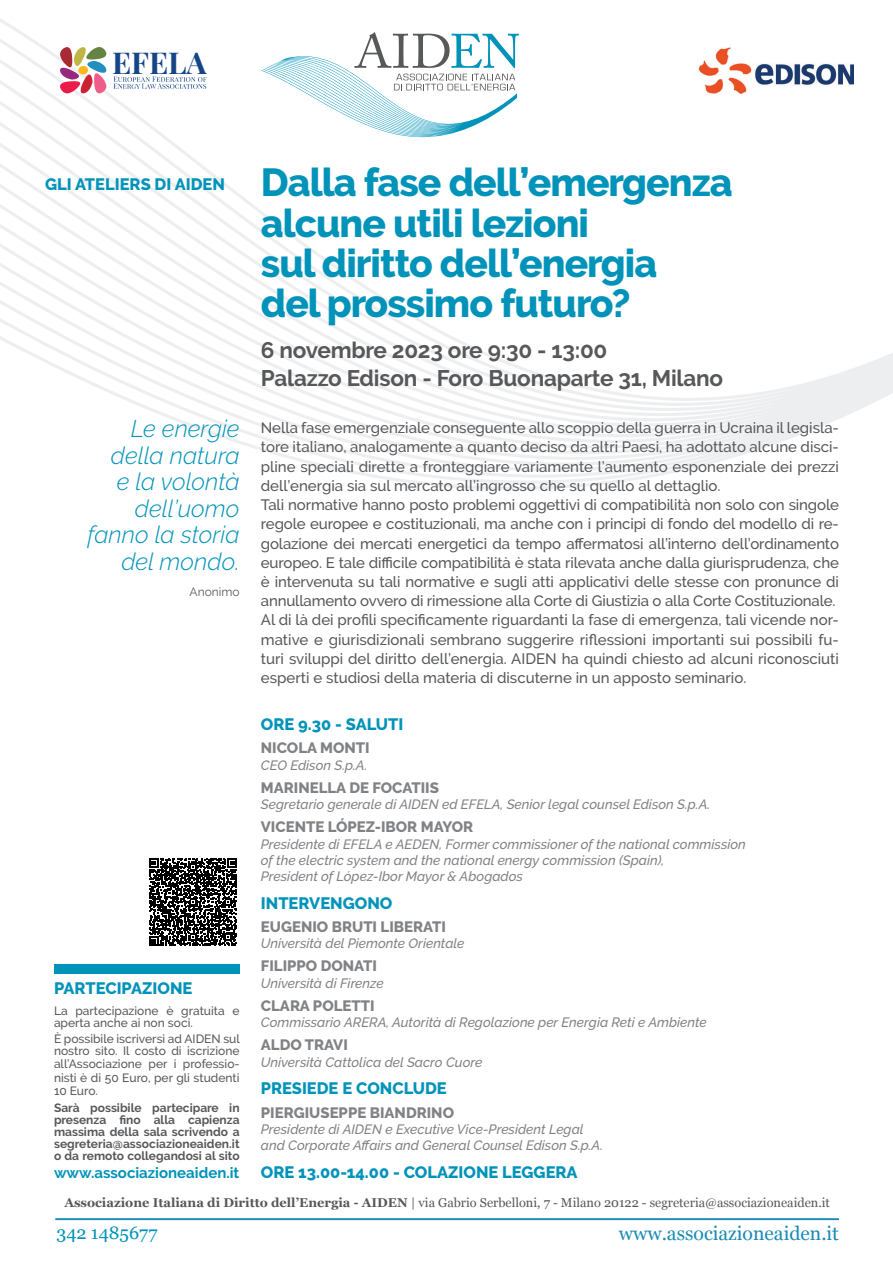
<style>
.page{position:relative;width:893px;height:1263px;background:#fff}
.page>*{position:absolute;margin:0;border:0;box-sizing:border-box;transform-origin:0 0}
._01_Titolo_atelier{font:800 39px/40.2px "Raleway";letter-spacing:-.025em;color:#0093ba}
.t1{font:700 30.15px "Playfair Display";color:#144686}
.frase{font:italic 300 24px "Raleway";color:#0093ba}
._02__giorno{font:700 22.5px/28.2px "Raleway";letter-spacing:-.01em;color:#57585a}
.t2{font:19.2px "Georgia";color:#188ab4}
.Titolo_sezioni{font:18px "Georgia";color:#0093ba}
._03_Titoletti{font:800 16.5px "Raleway";color:#0093ba}
.testo{font:500 15px/19.2px "Raleway";color:#57585a;text-align:justify}
.Relatori{font:800 15px "Raleway";color:#808285}
.Titolo_sezioni-2{font:700 15px "Raleway";color:#0093ba}
.Titolo_relatore{font:italic 500 13.5px/16.2px "Raleway";color:#808285}
.t3{font:12.75px "Georgia";color:#57585a}
.Titolo_sezioni-3{font:500 12px/12px "Raleway";color:#57585a}
.Titolo_sezioni-4{font:700 12px/12px "Raleway";color:#57585a;text-align:justify}
._03_Titoletti-2{font:12px "Raleway";color:#57585a}
.s1{font-weight:700}
</style>
<div class="page">
<svg style="left:0;top:18px;width:893px;height:472px"></svg>
<svg style="left:261px;top:32px;width:258px;height:105px"></svg>
<hr style="left:55px;top:1218px;width:784px;height:2px;background:#188ab4">
<div style="left:54px;top:965px;width:186px;height:9px;background:#0093ba"></div>
<svg style="left:114px;top:77px;width:93px;height:12px"></svg>
<svg style="left:60px;top:47px;width:47px;height:46px"></svg>
<img style="left:691px;top:44px;width:163px;height:52px">
<svg style="left:149px;top:858px;width:88px;height:88px"></svg>
<h2 class="t1" style="left:112px;top:39px;width:96px">EFELA</h2>
<p class="_01_Titolo_atelier" style="left:261px;top:163px;width:473px">Dalla fase dell’emergenza alcune utili lezioni<br>sul diritto dell’energia<br>del prossimo futuro?</p>
<p class="_02__giorno" style="left:261px;top:336px;width:464px">6 novembre 2023 ore 9:30 - 13:00<br>Palazzo Edison - Foro Buonaparte 31, Milano</p>
<p class="testo" style="left:261px;top:418px;width:580px">Nella fase emergenziale conseguente allo scoppio della guerra in Ucraina il legisla&shy;tore italiano, analogamente a quanto deciso da altri Paesi, ha adottato alcune disci&shy;pline speciali dirette a fronteggiare variamente l’aumento esponenziale dei prezzi dell’energia sia sul mercato all’ingrosso che su quello al dettaglio.</p>
<p class="testo" style="left:261px;top:495px;width:580px">Tali normative hanno posto problemi oggettivi di compatibilità non solo con singole regole europee e costituzionali, ma anche con i principi di fondo del modello di re&shy;golazione dei mercati energetici da tempo affermatosi all’interno dell’ordinamento europeo. E tale difficile compatibilità è stata rilevata anche dalla giurisprudenza, che è intervenuta su tali normative e sugli atti applicativi delle stesse con pronunce di annullamento ovvero di rimessione alla Corte di Giustizia o alla Corte Costituzionale.</p>
<p class="testo" style="left:261px;top:611px;width:580px">Al di là dei profili specificamente riguardanti la fase di emergenza, tali vicende nor&shy;mative e giurisdizionali sembrano suggerire riflessioni importanti sui possibili fu&shy;turi sviluppi del diritto dell’energia. AIDEN ha quindi chiesto ad alcuni riconosciuti esperti e studiosi della materia di discuterne in un apposto seminario.</p>
<p class="_03_Titoletti" style="left:261px;top:715px;width:144px">ORE 9.30 - SALUTI</p>
<p class="Relatori" style="left:261px;top:739px;width:110px">NICOLA MONTI</p>
<p class="Titolo_relatore" style="left:261px;top:757px;width:108px">CEO Edison S.p.A.</p>
<p class="Relatori" style="left:261px;top:779px;width:180px">MARINELLA DE FOCATIIS</p>
<p class="Titolo_relatore" style="left:261px;top:796px;width:451px">Segretario generale di AIDEN ed EFELA, Senior legal counsel Edison S.p.A.</p>
<p class="Relatori" style="left:261px;top:818px;width:214px">VICENTE LÓPEZ-IBOR MAYOR</p>
<p class="Titolo_relatore" style="left:261px;top:836px;width:487px">Presidente di EFELA e AEDEN, Former commissioner of the national commission of the electric system and the national energy commission (Spain),<br>President of López-Ibor Mayor &amp; Abogados</p>
<p class="_03_Titoletti" style="left:261px;top:893px;width:133px">INTERVENGONO</p>
<p class="Relatori" style="left:261px;top:918px;width:186px">EUGENIO BRUTI LIBERATI</p>
<p class="Titolo_relatore" style="left:261px;top:935px;width:205px">Università del Piemonte Orientale</p>
<p class="Relatori" style="left:261px;top:957px;width:118px">FILIPPO DONATI</p>
<p class="Titolo_relatore" style="left:261px;top:975px;width:124px">Università di Firenze</p>
<p class="Relatori" style="left:261px;top:997px;width:115px">CLARA POLETTI</p>
<p class="Titolo_relatore" style="left:261px;top:1014px;width:447px">Commissario ARERA, Autorità di Regolazione per Energia Reti e Ambiente</p>
<p class="Relatori" style="left:261px;top:1036px;width:88px">ALDO TRAVI</p>
<p class="Titolo_relatore" style="left:261px;top:1054px;width:223px">Università Cattolica del Sacro Cuore</p>
<p class="_03_Titoletti" style="left:261px;top:1079px;width:187px">PRESIEDE E CONCLUDE</p>
<p class="Relatori" style="left:261px;top:1104px;width:195px">PIERGIUSEPPE BIANDRINO</p>
<p class="Titolo_relatore" style="left:261px;top:1121px;width:344px">Presidente di AIDEN e Executive Vice-President Legal and Corporate Affairs and General Counsel Edison S.p.A.</p>
<p class="_03_Titoletti" style="left:261px;top:1162px;width:318px">ORE 13.00-14.00 - COLAZIONE LEGGERA</p>
<p class="_03_Titoletti" style="left:45px;top:175px;width:181px">GLI ATELIERS DI AIDEN</p>
<p class="frase" style="left:131px;top:415px;width:110px">Le energie</p>
<p class="frase" style="left:111px;top:441px;width:130px">della natura</p>
<p class="frase" style="left:117px;top:468px;width:124px">e la volontà</p>
<p class="frase" style="left:135px;top:494px;width:106px">dell’uomo</p>
<p class="frase" style="left:87px;top:521px;width:154px">fanno la storia</p>
<p class="frase" style="left:121px;top:547px;width:120px">del mondo.</p>
<p class="_03_Titoletti-2" style="left:190px;top:585px;width:52px">Anonimo</p>
<p class="_03_Titoletti" style="left:54px;top:979px;width:140px">PARTECIPAZIONE</p>
<p class="Titolo_sezioni-3" style="left:54px;top:1004px;width:187px">La partecipazione è gratuita e aperta anche ai non soci.</p>
<p class="Titolo_sezioni-3" style="left:54px;top:1033px;width:187px">È possibile iscriversi ad AIDEN sul nostro sito. Il costo di iscrizione</p>
<p class="Titolo_sezioni-3" style="left:54px;top:1057px;width:187px;line-height:13.5px;text-align:justify">all’Associazione per i professio&shy;nisti è di 50 Euro, per gli studenti 10 Euro.</p>
<p class="Titolo_sezioni-4" style="left:54px;top:1101px;width:187px">Sarà possibile partecipare in presenza fino alla capienza massima della sala scrivendo a segreteria@associazioneaiden.it o da remoto collegandosi al sito</p>
<p class="Titolo_sezioni-2" style="left:54px;top:1164px;width:187px">www.associazioneaiden.it</p>
<p class="t3" style="left:64px;top:1193px;width:767px"><span class="s1">Associazione Italiana di Diritto dell’Energia - AIDEN</span> | via Gabrio Serbelloni, 7 - Milano 20122 - segreteria@associazioneaiden.it</p>
<p class="Titolo_sezioni" style="left:56px;top:1220px;width:102px">342 1485677</p>
<p class="t2" style="left:619px;top:1219px;width:222px">www.associazioneaiden.it</p>
</div>
